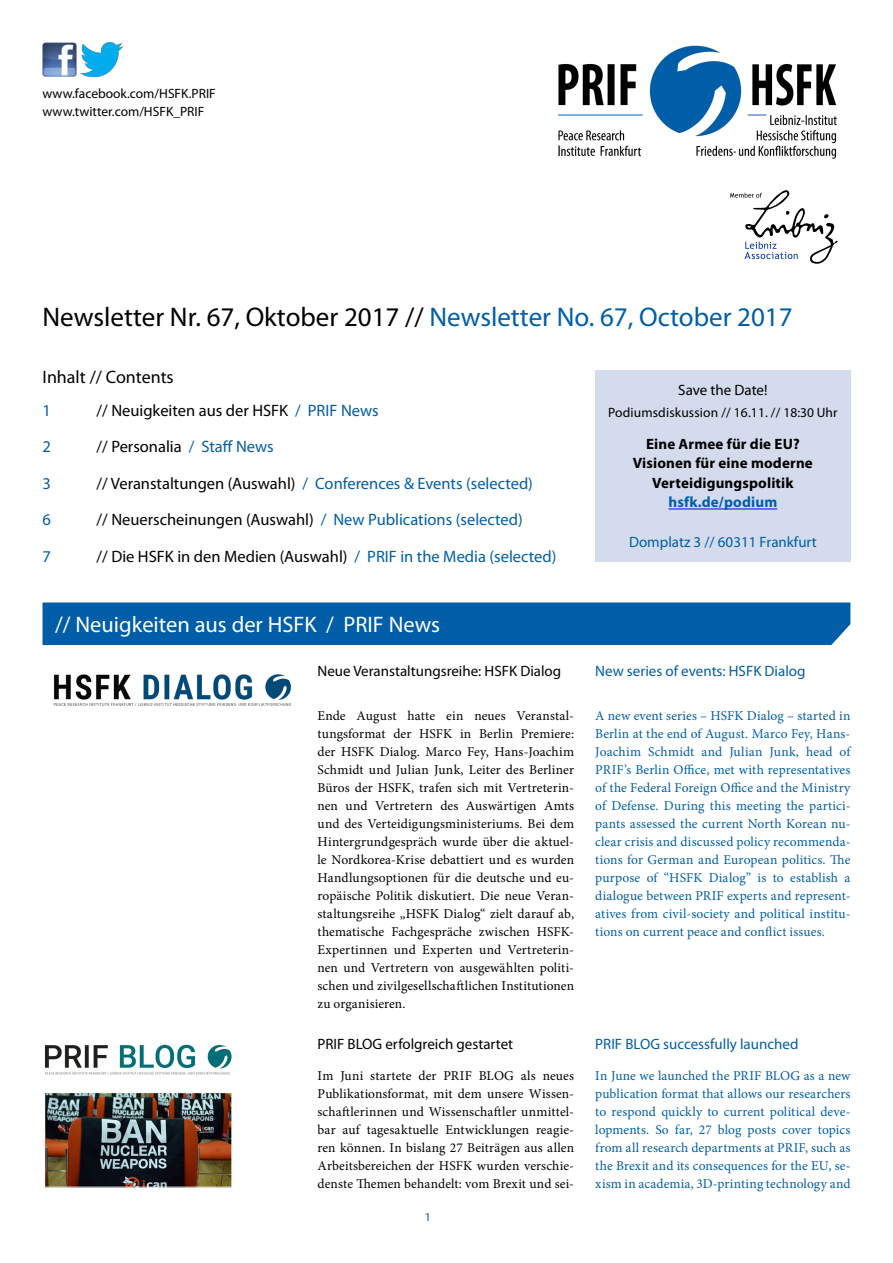
<style>
.page{position:relative;width:893px;height:1263px;background:#fff}
.page>*{position:absolute;margin:0;border:0;box-sizing:border-box;transform-origin:0 0}
.t1{font:27px "Myriad Pro";color:#000}
.t2{font:22.5px "Myriad Pro";color:#fff}
.t3{font:18px "Myriad Pro";color:#000}
.t4{font:16.5px "Myriad Pro";color:#000}
.t5{font:16.5px "Myriad Pro";color:#005ea8}
.t6{font:15px "Myriad Pro";color:#005ea8}
.t7{font:15px "Myriad Pro";color:#000}
.t8{font:700 15px/19.5px "Myriad Pro";letter-spacing:.01em;color:#000;text-align:center}
.t9{font:700 15px "Myriad Pro";letter-spacing:.01em;color:#005ea8}
.t10{font:13.5px/18px "Minion Pro";letter-spacing:.005em;color:#000;text-align:justify}
.t11{font:13.5px/18px "Minion Pro";letter-spacing:.01em;color:#005ea8;text-align:justify}
.t12{font:13.5px/18px "Myriad Pro";color:#000}
.t13{font:12px "Myriad Pro";color:#005ea8}
.s1{color:#005ea8}
.s2{color:#000}
</style>
<div class="page">
<img style="left:558px;top:45px;width:279px;height:114px">
<div style="left:43px;top:602px;width:807px;height:43px;background:#005ea8"></div>
<svg style="left:730px;top:190px;width:108px;height:74px"></svg>
<img style="left:81px;top:43px;width:42px;height:34px">
<img style="left:43px;top:43px;width:34px;height:34px">
<div style="left:595px;top:370px;width:255px;height:191px;background:#d3dbed"></div>
<hr style="left:668px;top:509px;width:109px;height:1px;background:#00f">
<img style="left:53px;top:674px;width:239px;height:32px">
<img style="left:44px;top:1044px;width:188px;height:143px">
<p class="t12" style="left:43px;top:85px;width:175px">www.facebook.com/HSFK.PRIF www.twitter.com/HSFK_PRIF</p>
<h1 class="t1" style="left:43px;top:301px;width:752px">Newsletter Nr. 67, Oktober 2017 // <span class="s1">Newsletter No. 67, October 2017</span></h1>
<h3 class="t3" style="left:43px;top:366px;width:133px">Inhalt // Contents</h3>
<p class="t5" style="left:43px;top:400px;width:10px">1</p>
<p class="t4" style="left:97px;top:400px;width:284px">// Neuigkeiten aus der HSFK <span class="s1">/ PRIF News</span></p>
<p class="t5" style="left:43px;top:436px;width:10px">2</p>
<p class="t4" style="left:97px;top:436px;width:179px">// Personalia <span class="s1">/ Staff News</span></p>
<p class="t5" style="left:43px;top:473px;width:10px">3</p>
<p class="t5" style="left:97px;top:473px;width:438px"><span class="s2">// Veranstaltungen (Auswahl)</span> / Conferences &amp; Events (selected)</p>
<p class="t5" style="left:43px;top:510px;width:10px">6</p>
<p class="t4" style="left:97px;top:510px;width:428px">// Neuerscheinungen (Auswahl) <span class="s1">/ New Publications (selected)</span></p>
<p class="t5" style="left:43px;top:546px;width:10px">7</p>
<p class="t4" style="left:97px;top:546px;width:461px">// Die HSFK in den Medien (Auswahl) <span class="s1">/ PRIF in the Media (selected)</span></p>
<h2 class="t2" style="left:55px;top:611px;width:386px">// Neuigkeiten aus der HSFK / PRIF News</h2>
<p class="t7" style="left:317px;top:662px;width:245px">Neue Veranstaltungsreihe: HSFK Dialog</p>
<p class="t10" style="left:317px;top:707px;width:258px">Ende August hatte ein neues Veranstal&shy;tungsformat der HSFK in Berlin Premiere: der HSFK Dialog. Marco Fey, Hans-Joachim Schmidt und Julian Junk, Leiter des Berliner Büros der HSFK, trafen sich mit Vertreterin&shy;nen und Vertretern des Auswärtigen Amts und des Verteidigungsministeriums. Bei dem Hintergrundgespräch wurde über die aktuel&shy;le Nordkorea-Krise debattiert und es wurden Handlungsoptionen für die deutsche und eu&shy;ropäische Politik diskutiert. Die neue Veran&shy;staltungsreihe „HSFK Dialog“ zielt darauf ab, thematische Fachgespräche zwischen HSFK-Expertinnen und Experten und Vertreterin&shy;nen und Vertretern von ausgewählten politi&shy;schen und zivilgesellschaftlichen Institutionen zu organisieren.</p>
<p class="t7" style="left:317px;top:1034px;width:197px">PRIF BLOG erfolgreich gestartet</p>
<p class="t10" style="left:317px;top:1067px;width:258px">Im Juni startete der PRIF BLOG als neues Publikationsformat, mit dem unsere Wissen&shy;schaftlerinnen und Wissenschaftler unmittel&shy;bar auf tagesaktuelle Entwicklungen reagie&shy;ren können. In bislang 27 Beiträgen aus allen Arbeitsbereichen der HSFK wurden verschie&shy;denste Themen behandelt: vom Brexit und sei-</p>
<p class="t13" style="left:425px;top:1209px;width:8px">1</p>
<p class="t7" style="left:678px;top:381px;width:91px">Save the Date!</p>
<p class="t12" style="left:608px;top:403px;width:231px">Podiumsdiskussion // 16.11. // 18:30 Uhr</p>
<p class="t8" style="left:633px;top:434px;width:181px">Eine Armee für die EU?<br>Visionen für eine moderne<br>Verteidigungspolitik</p>
<p class="t9" style="left:668px;top:493px;width:110px">hsfk.de/podium</p>
<p class="t6" style="left:629px;top:533px;width:189px">Domplatz 3 // 60311 Frankfurt</p>
<p class="t6" style="left:595px;top:662px;width:212px">New series of events: HSFK Dialog</p>
<p class="t11" style="left:595px;top:707px;width:257px">A new event series – HSFK Dialog – started in Berlin at the end of August. Marco Fey, Hans-Joachim Schmidt and Julian Junk, head of PRIF’s Berlin Office, met with representatives of the Federal Foreign Office and the Ministry of Defense. During this meeting the partici&shy;pants assessed the current North Korean nu&shy;clear crisis and discussed policy recommenda&shy;tions for German and European politics. The purpose of “HSFK Dialog” is to establish a dialogue between PRIF experts and represent&shy;atives from civil-society and political institu&shy;tions on current peace and conflict issues.</p>
<p class="t6" style="left:595px;top:1034px;width:205px">PRIF BLOG successfully launched</p>
<p class="t11" style="left:595px;top:1067px;width:257px">In June we launched the PRIF BLOG as a new publication format that allows our researchers to respond quickly to current political deve&shy;lopments. So far, 27 blog posts cover topics from all research departments at PRIF, such as the Brexit and its consequences for the EU, se&shy;xism in academia, 3D-printing technology and</p>
</div>
